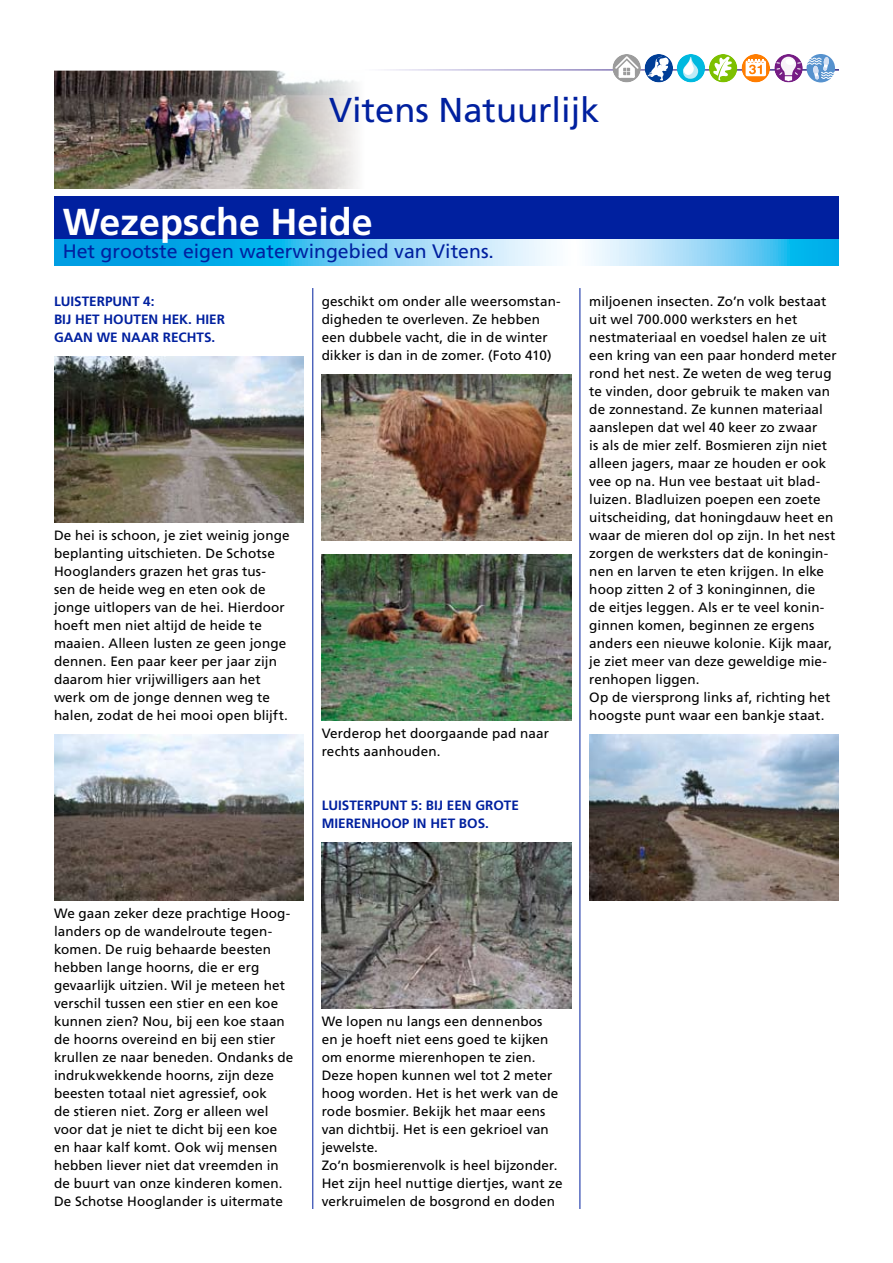
<style>
.page{position:relative;width:893px;height:1263px;background:#fff}
.page>*{position:absolute;margin:0;border:0;box-sizing:border-box;transform-origin:0 0}
.t1{font:700 37.5px "Frutiger LT Std";color:#fff}
.t2{font:34.5px "Frutiger LT Std";color:#00209f}
.t3{font:19.5px "Frutiger LT Std";color:#00209f}
.t4{font:13.5px/18px "Frutiger LT Std";letter-spacing:.01em;color:#000}
.t5{font:700 13.5px/18px "Frutiger LT Std";color:#00209f}
</style>
<div class="page">
<img style="left:54px;top:71px;width:21px;height:118px">
<img style="left:75px;top:71px;width:283px;height:118px">
<div style="left:54px;top:197px;width:785px;height:48px;background:#00209f"></div>
<svg style="left:54px;top:239px;width:785px;height:27px;background:#6acaf2"></svg>
<div style="left:807px;top:54px;width:28px;height:28px;background:#5692ce;border-radius:50%"></div>
<div style="left:612px;top:54px;width:29px;height:28px;background:#9c9c9c;border-radius:50%"></div>
<svg style="left:615px;top:56px;width:24px;height:22px"></svg>
<div style="left:645px;top:54px;width:28px;height:28px;background:#003e97;border-radius:50%"></div>
<svg style="left:647px;top:57px;width:22px;height:24px"></svg>
<div style="left:677px;top:54px;width:28px;height:28px;background:#00b9df;border-radius:50%"></div>
<svg style="left:683px;top:57px;width:15px;height:22px"></svg>
<div style="left:709px;top:54px;width:28px;height:28px;background:#7dc000;border-radius:50%"></div>
<svg style="left:713px;top:56px;width:19px;height:24px"></svg>
<svg style="left:774px;top:54px;width:29px;height:28px"></svg>
<svg style="left:776px;top:57px;width:63px;height:24px"></svg>
<svg style="left:742px;top:54px;width:28px;height:28px"></svg>
<svg style="left:746px;top:59px;width:20px;height:17px"></svg>
<hr style="left:313px;top:288px;width:1px;height:921px;background:#00209f">
<hr style="left:580px;top:288px;width:1px;height:921px;background:#00209f">
<img style="left:54px;top:356px;width:250px;height:166px">
<img style="left:54px;top:734px;width:250px;height:166px">
<img style="left:322px;top:374px;width:249px;height:166px">
<img style="left:322px;top:554px;width:249px;height:166px">
<img style="left:322px;top:842px;width:249px;height:166px">
<img style="left:589px;top:734px;width:250px;height:166px">
<h2 class="t2" style="left:329px;top:89px;width:272px">Vitens Natuurlijk</h2>
<h1 class="t1" style="left:63px;top:200px;width:311px">WEZEPSCHE HEIDE</h1>
<h3 class="t3" style="left:63px;top:240px;width:433px">Het grootste eigen waterwingebied van Vitens.</h3>
<p class="t5" style="left:54px;top:292px;width:102px">LUISTE RPUNT 4:<br>BIJ HET</p>
<p class="t5" style="left:104px;top:310px;width:68px">HOUTEN HEK</p>
<p class="t5" style="left:54px;top:310px;width:173px;text-indent:134px">. HIER<br>GAAN WE NAAR RECHTS</p>
<p class="t5" style="left:212px;top:328px;width:5px">.</p>
<p class="t4" style="left:322px;top:292px;width:241px">geschikt om onder alle weersomstan&shy;digheden te overleven. Ze hebben een dubbele vacht, die in de winter dikker is dan in de zomer. (Foto 410)</p>
<p class="t4" style="left:54px;top:526px;width:237px">De hei is schoon, je ziet weinig jonge beplanting uitschieten. De Schotse Hooglanders grazen het gras tus&shy;sen de heide weg en eten ook de jonge uitlopers van de hei. Hierdoor hoeft men niet altijd de heide te maaien. Alleen lusten ze geen jonge dennen. Een paar keer per jaar zijn daarom hier vrijwilligers aan het werk om de jonge dennen weg te halen, zodat de hei mooi open blijft.</p>
<p class="t4" style="left:322px;top:724px;width:229px">Verderop het doorgaande pad naar rechts aanhouden.</p>
<p class="t5" style="left:322px;top:796px;width:191px">LUISTERPUNT 5: BIJ EEN GROTE<br>MIERENHOOP IN HET</p>
<p class="t5" style="left:459px;top:814px;width:32px">BOS.</p>
<p class="t4" style="left:589px;top:292px;width:249px">miljoenen insecten. Zo’n volk bestaat uit wel 700.000 werksters en het nestmateriaal en voedsel halen ze uit een kring van een paar honderd meter rond het nest. Ze weten de weg terug te vinden, door gebruik te maken van de zonnestand. Ze kunnen materiaal aanslepen dat wel 40 keer zo zwaar<br>is als de mier zelf. Bosmieren zijn niet alleen jagers, maar ze houden er ook vee op na. Hun vee bestaat uit blad&shy;luizen. Bladluizen poepen een zoete uitscheiding, dat honingdauw heet en waar de mieren dol op zijn. In het nest zorgen de werksters dat de koningin&shy;nen en larven te eten krijgen. In elke hoop zitten 2 of 3 koninginnen, die<br>de eitjes leggen. Als er te veel konin&shy;ginnen komen, beginnen ze ergens anders een nieuwe kolonie. Kijk maar, je ziet meer van deze geweldige mie&shy;renhopen liggen.<br>Op de viersprong links af, richting het hoogste punt waar een bankje staat.</p>
<p class="t4" style="left:54px;top:904px;width:241px">We gaan zeker deze prachtige Hoog&shy;landers op de wandelroute tegen&shy;komen. De ruig behaarde beesten hebben lange hoorns, die er erg gevaarlijk uitzien. Wil je meteen het verschil tussen een stier en een koe kunnen zien? Nou, bij een koe staan de hoorns overeind en bij een stier krullen ze naar beneden. Ondanks de indrukwekkende hoorns, zijn deze beesten totaal niet agressief, ook<br>de stieren niet. Zorg er alleen wel voor dat je niet te dicht bij een koe en haar kalf komt. Ook wij mensen hebben liever niet dat vreemden in de buurt van onze kinderen komen.<br>De Schotse Hooglander is uitermate</p>
<p class="t4" style="left:322px;top:1012px;width:242px">We lopen nu langs een dennenbos<br>en je hoeft niet eens goed te kijken om enorme mierenhopen te zien.<br>Deze hopen kunnen wel tot 2 meter hoog worden. Het is het werk van de rode bosmier. Bekijk het maar eens van dichtbij. Het is een gekrioel van jewelste.<br>Zo’n bosmierenvolk is heel bijzonder.<br>Het zijn heel nuttige diertjes, want ze verkruimelen de bosgrond en doden</p>
</div>
